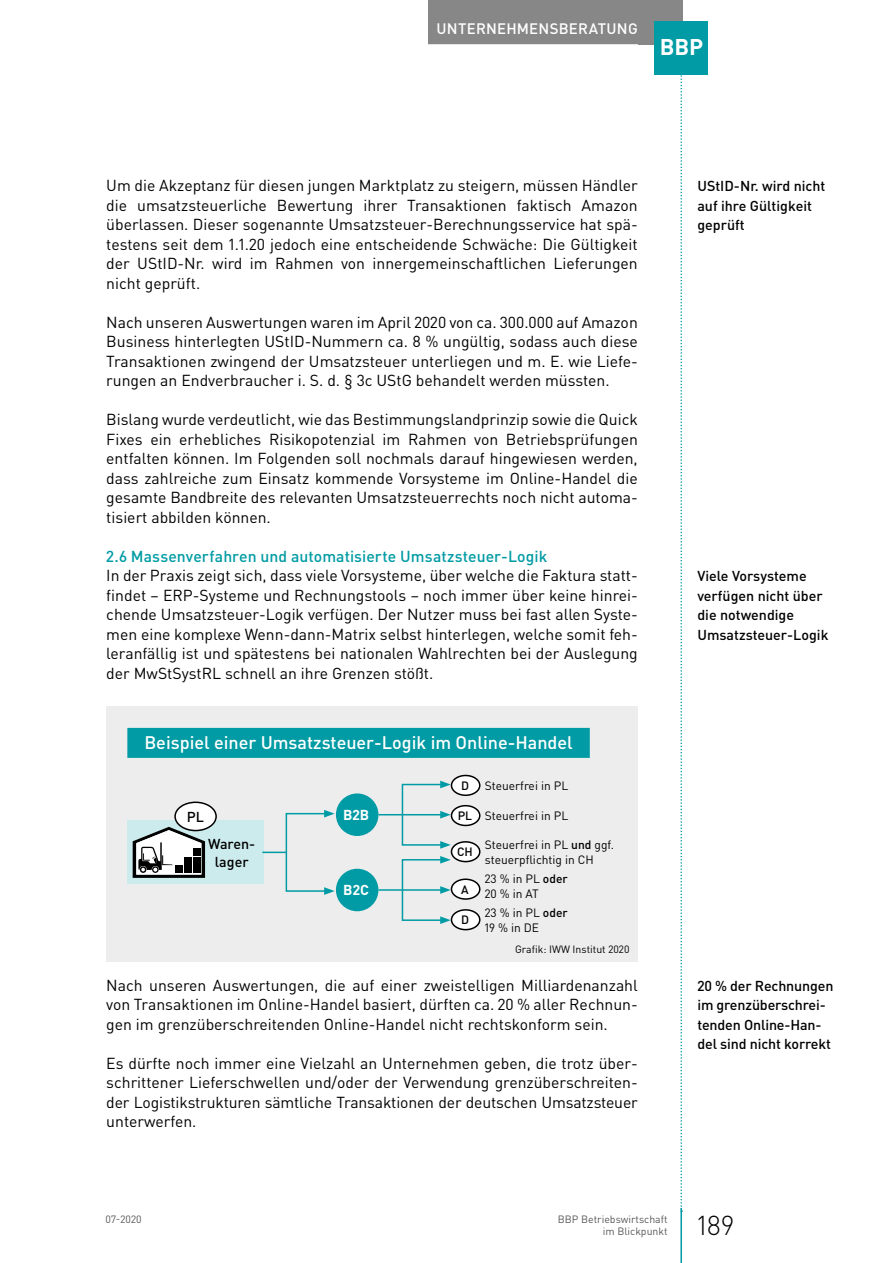
<style>
.page{position:relative;width:893px;height:1263px;background:#fff}
.page>*{position:absolute;margin:0;border:0;box-sizing:border-box;transform-origin:0 0}
.t1{font:300 27px "DIN Pro";color:#000}
.t2{font:700 22.5px "DIN Pro";color:#fff}
.t3{font:500 18px "DIN Pro";color:#fff}
.t4{font:15.75px/19.5px "DIN Pro";color:#000;text-align:justify}
.t5{font:500 15.75px "DIN Pro";letter-spacing:.005em;color:#009ba4}
.t6{font:500 15px "DIN Pro";letter-spacing:.015em;color:#fff}
.t7{font:500 14.25px/19.5px "DIN Pro";color:#000}
.t8{font:700 14.25px "DIN Pro";color:#fff}
.t9{font:12px/15px "DIN Pro";color:#000}
.t10{font:500 12px "DIN Pro";color:#000}
.t11{font:10.5px/12.8px "DIN Pro";color:#575756;text-align:right}
.t12{font:10.5px "DIN Pro";color:#000}
.s1{font-weight:500}
</style>
<div class="page">
<svg style="left:680px;top:74px;width:2px;height:1134px"></svg>
<div style="left:638px;top:0;width:44px;height:44px;background:#878787"></div>
<hr style="left:680px;top:1208px;width:2px;height:55px;background:#009ba4">
<div style="left:428px;top:0;width:218px;height:44px;background:#878787"></div>
<div style="left:655px;top:21px;width:53px;height:53px;background:#009ba4"></div>
<div style="left:106px;top:707px;width:532px;height:255px;background:#ededed"></div>
<div style="left:127px;top:728px;width:463px;height:30px;background:#009ba4"></div>
<div style="left:451px;top:806px;width:29px;height:19px;background:#fff;border-radius:50%"></div>
<div style="left:451px;top:805px;width:29px;height:21px;border:2px solid #000;border-radius:50%"></div>
<div style="left:451px;top:879px;width:29px;height:20px;background:#fff;border-radius:50%"></div>
<div style="left:451px;top:878px;width:29px;height:22px;border:2px solid #000;border-radius:50%"></div>
<div style="left:451px;top:775px;width:29px;height:20px;background:#fff;border-radius:50%"></div>
<div style="left:451px;top:775px;width:29px;height:21px;border:2px solid #000;border-radius:50%"></div>
<div style="left:451px;top:910px;width:29px;height:20px;background:#fff;border-radius:50%"></div>
<div style="left:451px;top:909px;width:29px;height:21px;border:2px solid #000;border-radius:50%"></div>
<div style="left:451px;top:842px;width:29px;height:19px;background:#fff;border-radius:50%"></div>
<div style="left:451px;top:841px;width:29px;height:21px;border:2px solid #000;border-radius:50%"></div>
<div style="left:128px;top:820px;width:136px;height:64px;background:#ccebed"></div>
<svg style="left:133px;top:827px;width:72px;height:51px;background:#a6abab"></svg>
<div style="left:193px;top:866px;width:7px;height:7px;background:#000"></div>
<div style="left:193px;top:857px;width:7px;height:7px;background:#000"></div>
<div style="left:193px;top:848px;width:7px;height:8px;background:#000"></div>
<div style="left:185px;top:866px;width:7px;height:7px;background:#000"></div>
<div style="left:185px;top:857px;width:7px;height:7px;background:#000"></div>
<div style="left:176px;top:866px;width:7px;height:7px;background:#000"></div>
<div style="left:175px;top:802px;width:41px;height:28px;background:#fff;border-radius:50%"></div>
<div style="left:174px;top:801px;width:43px;height:30px;border:2px solid #000;border-radius:50%"></div>
<div style="left:336px;top:793px;width:42px;height:43px;background:#009ba4;border-radius:50%"></div>
<div style="left:336px;top:869px;width:42px;height:42px;background:#009ba4;border-radius:50%"></div>
<div style="left:402px;top:859px;width:41px;height:62px;border:2px solid #009ba4"></div>
<svg style="left:440px;top:856px;width:11px;height:8px"></svg>
<svg style="left:440px;top:916px;width:11px;height:8px"></svg>
<hr style="left:378px;top:889px;width:65px;height:2px;background:#009ba4">
<svg style="left:440px;top:886px;width:11px;height:8px"></svg>
<div style="left:402px;top:784px;width:41px;height:62px;border:2px solid #009ba4"></div>
<svg style="left:440px;top:781px;width:11px;height:7px"></svg>
<svg style="left:440px;top:841px;width:11px;height:8px"></svg>
<hr style="left:378px;top:814px;width:65px;height:1px;background:#009ba4">
<svg style="left:440px;top:811px;width:11px;height:7px"></svg>
<div style="left:286px;top:813px;width:41px;height:79px;border:2px solid #009ba4"></div>
<svg style="left:324px;top:810px;width:11px;height:7px"></svg>
<svg style="left:324px;top:887px;width:11px;height:8px"></svg>
<svg style="left:262px;top:852px;width:25px;height:1px"></svg>
<p class="t6" style="left:436px;top:18px;width:203px">Unternehmensberatu ng</p>
<h2 class="t2" style="left:660px;top:32px;width:45px">BBP</h2>
<p class="t4" style="left:106px;top:175px;width:533px">Um die Akzeptanz für diesen jungen Marktplatz zu steigern, müssen Händler die umsatzsteuerliche Bewertung ihrer Transaktionen faktisch Amazon überlassen. Dieser sogenannte Umsatzsteuer-Berechnungsservice hat spä&shy;testens seit dem 1.1.20 jedoch eine entscheidende Schwäche: Die Gültigkeit der UStID-Nr. wird im Rahmen von innergemeinschaftlichen Lieferungen nicht geprüft.</p>
<p class="t4" style="left:106px;top:312px;width:533px">Nach unseren Auswertungen waren im April 2020 von ca. 300.000 auf Amazon Business hinterlegten UStID-Nummern ca. 8 % ungültig, sodass auch diese Transaktionen zwingend der Umsatzsteuer unterliegen und m. E. wie Liefe&shy;rungen an Endverbraucher i. S. d. § 3c UStG behandelt werden müssten.</p>
<p class="t4" style="left:106px;top:409px;width:533px">Bislang wurde verdeutlicht, wie das Bestimmungslandprinzip sowie die Quick Fixes ein erhebliches Risikopotenzial im Rahmen von Betriebsprüfungen entfalten können. Im Folgenden soll nochmals darauf hingewiesen werden, dass zahlreiche zum Einsatz kommende Vorsysteme im Online-Handel die gesamte Bandbreite des relevanten Umsatzsteuerrechts noch nicht automa&shy;tisiert abbilden können.</p>
<p class="t5" style="left:106px;top:545px;width:443px">2.6 Massenverfahren und automatisierte Umsatzsteuer-Logik</p>
<p class="t4" style="left:106px;top:565px;width:533px">In der Praxis zeigt sich, dass viele Vorsysteme, über welche die Faktura statt&shy;findet – ERP-Systeme und Rechnungstools – noch immer über keine hinrei&shy;chende Umsatzsteuer-Logik verfügen. Der Nutzer muss bei fast allen Syste&shy;men eine komplexe Wenn-dann-Matrix selbst hinterlegen, welche somit feh&shy;leranfällig ist und spätestens bei nationalen Wahlrechten bei der Auslegung der MwStSystRL schnell an ihre Grenzen stößt.</p>
<p class="t3" style="left:144px;top:731px;width:430px">Beispiel einer Umsatzsteuer-Logik im Online-Handel</p>
<p class="t7" style="left:187px;top:806px;width:19px">PL</p>
<p class="t8" style="left:343px;top:805px;width:28px">B2B</p>
<p class="t7" style="left:208px;top:834px;width:49px;line-height:18px;text-align:center">Waren&shy;lager</p>
<p class="t8" style="left:343px;top:880px;width:27px">B2C</p>
<p class="t10" style="left:461px;top:777px;width:9px">D</p>
<p class="t10" style="left:458px;top:808px;width:16px">PL</p>
<p class="t10" style="left:457px;top:844px;width:17px">CH</p>
<p class="t10" style="left:461px;top:881px;width:9px">A</p>
<p class="t10" style="left:461px;top:912px;width:9px">D</p>
<p class="t9" style="left:485px;top:778px;width:85px">Steuerfrei in PL</p>
<p class="t9" style="left:485px;top:808px;width:85px">Steuerfrei in PL</p>
<p class="t9" style="left:485px;top:836px;width:131px">Steuerfrei in PL <span class="s1">und</span> ggf. steuerpflichtig in CH</p>
<p class="t9" style="left:485px;top:870px;width:84px">23 % in PL <span class="s1">oder<br></span>20 % in AT</p>
<p class="t9" style="left:485px;top:904px;width:84px">23 % in PL <span class="s1">oder<br></span>19 % in DE</p>
<p class="t12" style="left:515px;top:942px;width:116px">Grafik: IWW Institut 2020</p>
<p class="t4" style="left:106px;top:975px;width:533px">Nach unseren Auswertungen, die auf einer zweistelligen Milliardenanzahl von Transaktionen im Online-Handel basiert, dürften ca. 20 % aller Rechnun&shy;gen im grenzüberschreitenden Online-Handel nicht rechtskonform sein.</p>
<p class="t4" style="left:106px;top:1053px;width:533px">Es dürfte noch immer eine Vielzahl an Unternehmen geben, die trotz über&shy;schrittener Lieferschwellen und/oder der Verwendung grenzüberschreiten&shy;der Logistikstrukturen sämtliche Transaktionen der deutschen Umsatzsteuer unterwerfen.</p>
<p class="t7" style="left:697px;top:176px;width:130px">UStID-N r. wird nicht auf ihre Gültigkeit geprüft</p>
<p class="t7" style="left:697px;top:566px;width:133px">Viele Vorsysteme verfügen nicht über die notwendige<br>Umsatzsteuer-Logik</p>
<p class="t7" style="left:697px;top:975px;width:138px">20 % der Rechnungen im grenzüberschrei&shy;tenden Online-Han&shy;del sind nicht korrekt</p>
<p class="t11" style="left:106px;top:1212px;width:38px">07-2020</p>
<p class="t11" style="left:558px;top:1212px;width:111px">BBP Betriebswirtschaft im Blickpunkt</p>
<h1 class="t1" style="left:697px;top:1207px;width:38px">189</h1>
</div>
